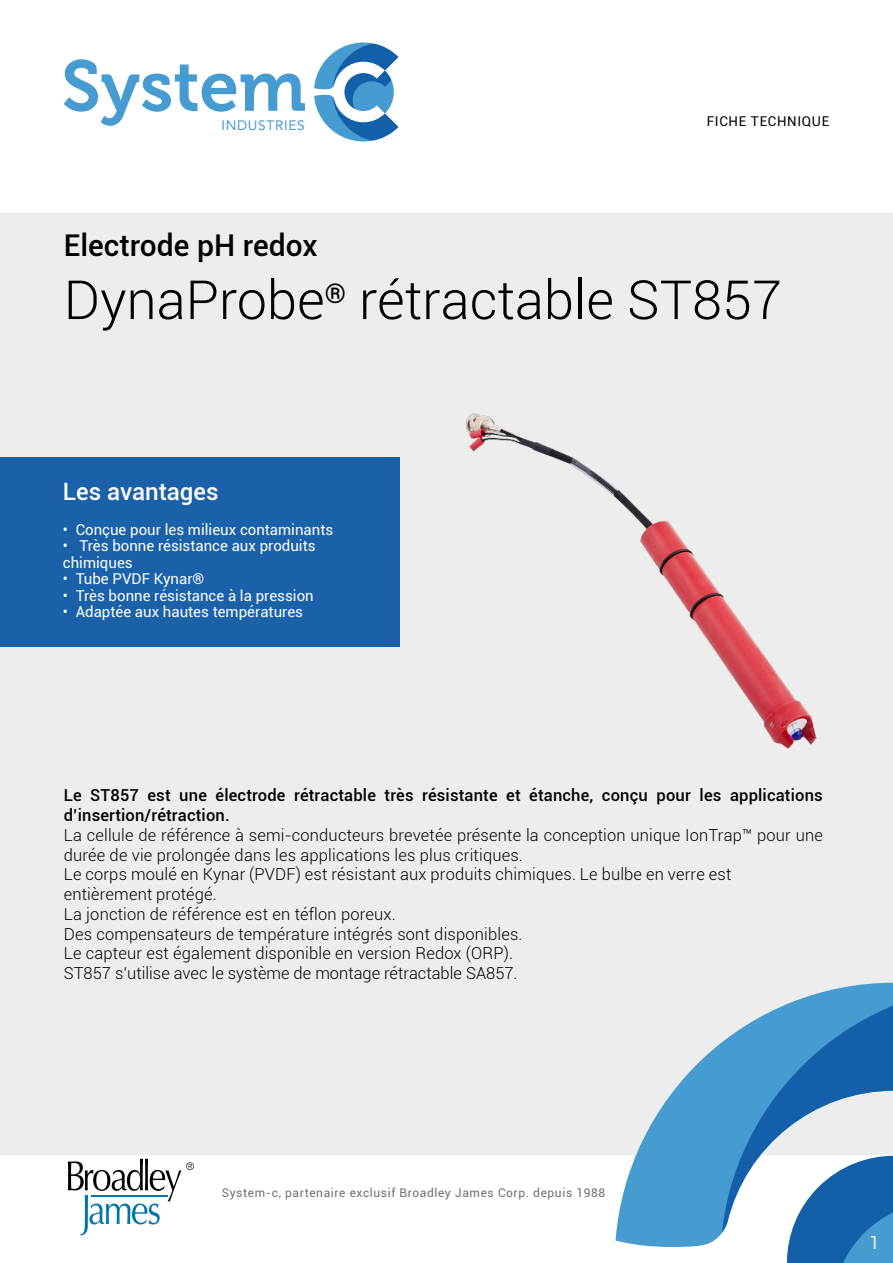
<style>
.page{position:relative;width:893px;height:1263px;background:#fff}
.page>*{position:absolute;margin:0;border:0;box-sizing:border-box;transform-origin:0 0}
._1-TitreProduit{font:300 54px "Roboto";color:#000}
._1-SsTitreProduit{font:500 30px "Roboto";color:#000}
._1-Les_avantages{font:500 24px "Roboto";color:#fff}
.t1{font:18px "Roboto";color:#ededed}
._1-text-description{font:300 16.5px/19.8px "Roboto";letter-spacing:.01em;color:#000}
.t2{font:15px/16.5px "Roboto";color:#fff}
.t3{font:13.65px "Avenir";letter-spacing:.05em;color:#469cd0}
.t4{font:13.5px "Roboto";letter-spacing:.05em;color:#000}
.t5{font:12px "Roboto";letter-spacing:.05em;color:#706f6f}
.s1{font-weight:500}
</style>
<div class="page">
<div style="left:0;top:213px;width:893px;height:941px;background:#ededed"></div>
<svg style="left:615px;top:983px;width:278px;height:264px"></svg>
<svg style="left:722px;top:989px;width:171px;height:274px"></svg>
<svg style="left:64px;top:59px;width:241px;height:67px"></svg>
<svg style="left:314px;top:43px;width:84px;height:98px"></svg>
<svg style="left:68px;top:1159px;width:126px;height:76px"></svg>
<div style="left:0;top:457px;width:400px;height:189px;background:#1a61aa"></div>
<img style="left:466px;top:413px;width:351px;height:336px">
<p class="t3" style="left:221px;top:115px;width:85px">INDUSTRIES</p>
<p class="t4" style="left:707px;top:111px;width:124px">FICHE TECHNIQUE</p>
<p class="_1-SsTitreProduit" style="left:64px;top:225px;width:255px">Electrode pH redox</p>
<p class="_1-TitreProduit" style="left:64px;top:262px;width:720px">DynaProbe<sup>®</sup> rétractable ST857</p>
<p class="_1-Les_avantages" style="left:63px;top:475px;width:157px">Les avantages</p>
<p class="t2" style="left:63px;top:521px;width:272px">• Conçue pour les milieux contaminants</p>
<p class="t2" style="left:63px;top:537px;width:254px">• Très bonne résistance aux produits chimiques</p>
<p class="t2" style="left:63px;top:570px;width:143px">• Tube PVDF Kynar®</p>
<p class="t2" style="left:63px;top:587px;width:252px">• Très bonne résistance à la pression</p>
<p class="t2" style="left:63px;top:603px;width:242px">• Adaptée aux hautes températures</p>
<p class="_1-text-description" style="left:64px;top:785px;width:761px"><span class="s1">Le ST857 est une électrode rétractable très résistante et étanche, conçu pour les applications d’insertion/rétraction.<br></span>La cellule de référence à semi-conducteurs brevetée présente la conception unique IonTrap™ pour une durée de vie prolongée dans les applications les plus critiques.<br>Le corps moulé en Kynar (PVDF) est résistant aux produits chimiques. Le bulbe en verre est entièrement protégé.<br>La jonction de référence est en téflon poreux.<br>Des compensateurs de température intégrés sont disponibles.<br>Le capteur est également disponible en version Redox (ORP).<br>ST857 s’utilise avec le système de montage rétractable SA857.</p>
<p class="t5" style="left:222px;top:1184px;width:385px">System-c, partenaire exclusif Broadley James Corp. depuis 1988</p>
<p class="t1" style="left:870px;top:1230px;width:12px">1</p>
</div>
